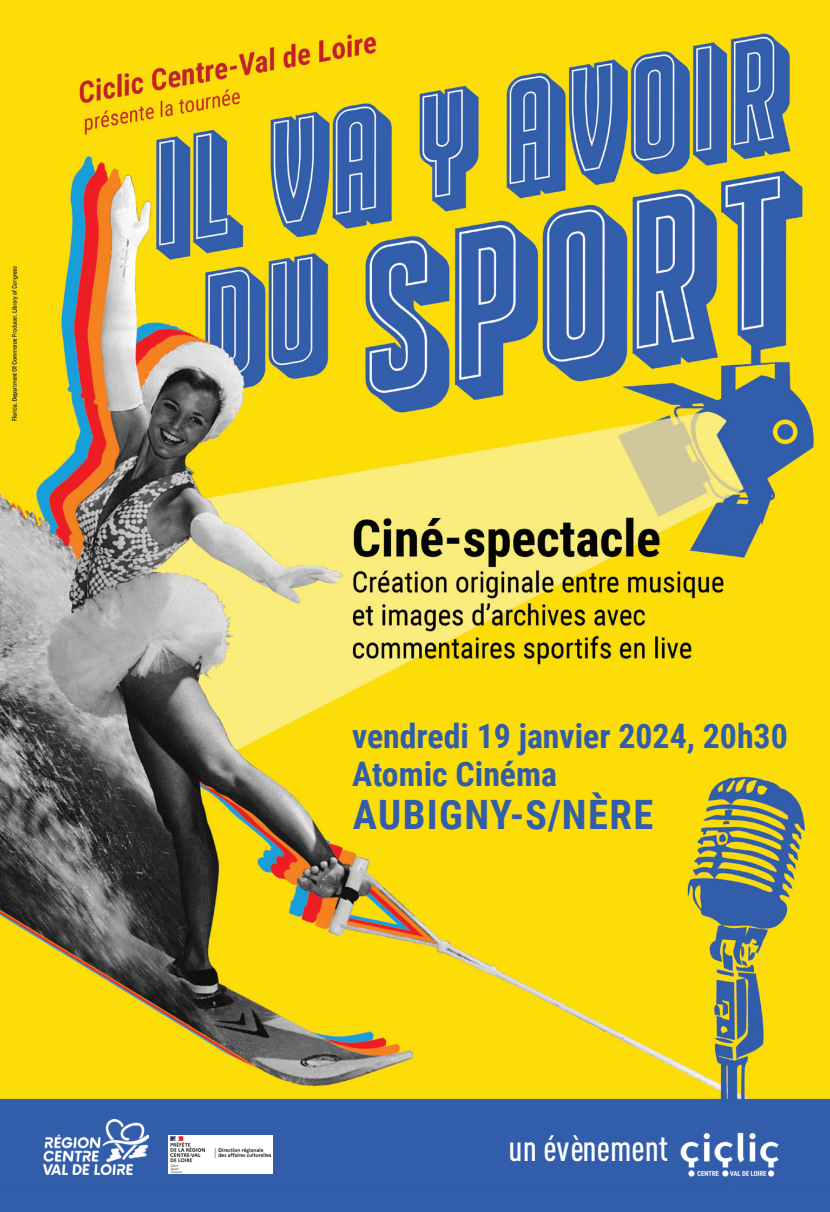
<style>
.page{position:relative;width:830px;height:1212px;background:#fff}
.page>*{position:absolute;margin:0;border:0;box-sizing:border-box;transform-origin:0 0}
.t1{font:700 40.5px "Roboto Condensed";letter-spacing:.035em;color:#325dab}
.t2{font:500 35.77px "DIN Cond";color:#fff}
.t3{font:700 33.75px/38.2px "Roboto Condensed";color:#325dab}
</style>
<div class="page">
<div style="left:0;top:0;width:829px;height:1212px;background:#325dab"></div>
<img style="left:0;top:0;width:829px;height:1175px">
<img style="left:44px;top:1120px;width:104px;height:54px">
<svg style="left:168px;top:1135px;width:104px;height:39px"></svg>
<img style="left:171px;top:1137px;width:99px;height:35px">
<img style="left:679px;top:1132px;width:98px;height:45px">
<p class="t3" style="left:352px;top:715px;width:437px">vendredi 19 janvier 2024, 20h30<br>Atomic Cinéma</p>
<p class="t1" style="left:352px;top:786px;width:302px">AUBIGNY-S/NÈRE</p>
<p class="t2" style="left:508px;top:1127px;width:161px">un évènement</p>
</div>
